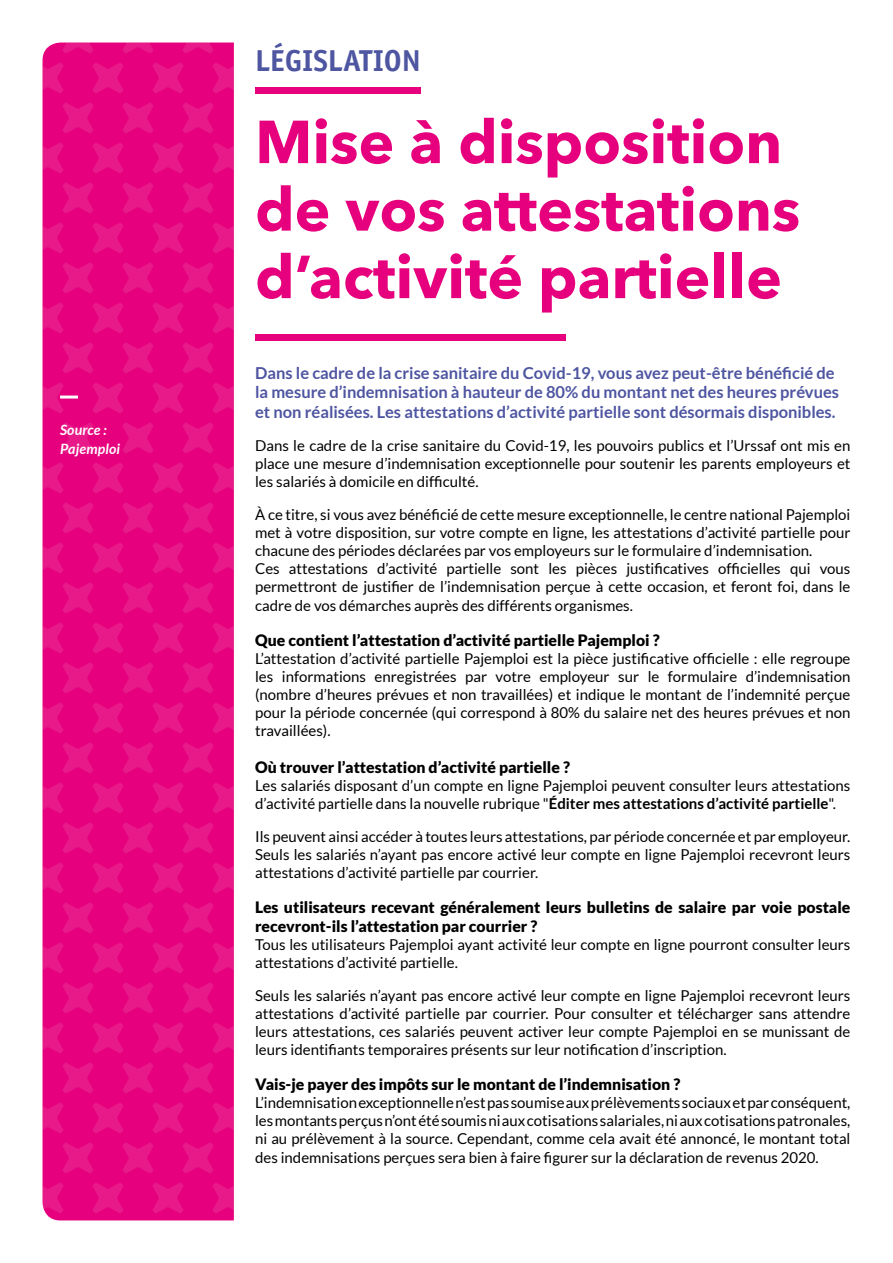
<style>
.page{position:relative;width:893px;height:1263px;background:#fff}
.page>*{position:absolute;margin:0;border:0;box-sizing:border-box;transform-origin:0 0}
.t1{font:700 60px/67.5px "Avenir Next";color:#e6007d}
.t2{font:700 30.3px "Officina Sans";color:#4e55a1}
.t3{font:700 16.5px/19.5px "Lato";color:#4e55a1}
.t4{font:900 15.75px/19.5px "Lato";color:#000}
.t5{font:15px/18px "Lato";color:#000;text-align:justify}
.t6{font:italic 700 14.25px/18.8px "Lato";letter-spacing:.01em;color:#fff}
.s1{font-weight:700}
</style>
<div class="page">
<svg style="left:43px;top:43px;width:191px;height:1177px;background:#e60680"></svg>
<div style="left:255px;top:87px;width:166px;height:7px;background:#e6007d"></div>
<div style="left:255px;top:334px;width:311px;height:6px;background:#e6007d"></div>
<hr style="left:60px;top:396px;width:18px;height:3px;background:#fff">
<p class="t6" style="left:60px;top:421px;width:62px">Source :<br>Pajemploi</p>
<h2 class="t2" style="left:255px;top:41px;width:167px">LÉGISLATION</h2>
<h1 class="t1" style="left:255px;top:107px;width:547px">Mise à disposition de vos attestations d’activité partielle</h1>
<p class="t3" style="left:255px;top:363px;width:585px">Dans le cadre de la crise sanitaire du Covid-19, vous avez peut-être bénéficié de la mesure d’indemnisation à hauteur de 80% du montant net des heures prévues et non réalisées. Les attestations d’activité partielle sont désormais disponibles.</p>
<p class="t5" style="left:255px;top:436px;width:597px">Dans le cadre de la crise sanitaire du Covid-19, les pouvoirs publics et l’Urssaf ont mis en place une mesure d’indemnisation exceptionnelle pour soutenir les parents employeurs et les salariés à domicile en difficulté.</p>
<p class="t5" style="left:255px;top:505px;width:597px;text-align:left">À ce titre, si vous avez bénéficié de cette mesure exceptionnelle, le centre national Pajemploi met à votre disposition, sur votre compte en ligne, les attestations d’activité partielle pour chacune des périodes déclarées par vos employeurs sur le formulaire d’indemnisation.<br>Ces attestations d’activité partielle sont les pièces justificatives officielles qui vous permettront de justifier de l’indemnisation perçue à cette occasion, et feront foi, dans le</p>
<p class="t5" style="left:255px;top:597px;width:379px">cadre de vos démarches auprès des différents organismes.</p>
<p class="t4" style="left:255px;top:630px;width:406px">Que contient l’attestation d’activité partielle Pajemploi ?</p>
<p class="t5" style="left:255px;top:649px;width:597px">L’attestation d’activité partielle Pajemploi est la pièce justificative officielle : elle regroupe les informations enregistrées par votre employeur sur le formulaire d’indemnisation (nombre d’heures prévues et non travaillées) et indique le montant de l’indemnité perçue pour la période concernée (qui correspond à 80% du salaire net des heures prévues et non travaillées).</p>
<p class="t4" style="left:255px;top:757px;width:316px">Où trouver l’attestation d’activité partielle ?</p>
<p class="t5" style="left:255px;top:777px;width:597px">Les salariés disposant d’un compte en ligne Pajemploi peuvent consulter leurs attestations d’activité partielle dans la nouvelle rubrique "<span class="s1">Éditer mes attestations d’activité partielle</span>".</p>
<p class="t5" style="left:255px;top:828px;width:597px">Ils peuvent ainsi accéder à toutes leurs attestations, par période concernée et par employeur.<br>Seuls les salariés n’ayant pas encore activé leur compte en ligne Pajemploi recevront leurs attestations d’activité partielle par courrier.</p>
<p class="t4" style="left:255px;top:897px;width:597px">Les utilisateurs recevant généralement leurs bulletins de salaire par voie postale recevront-ils l’attestation par courrier ?</p>
<p class="t5" style="left:255px;top:936px;width:597px">Tous les utilisateurs Pajemploi ayant activité leur compte en ligne pourront consulter leurs attestations d’activité partielle.</p>
<p class="t5" style="left:255px;top:987px;width:597px">Seuls les salariés n’ayant pas encore activé leur compte en ligne Pajemploi recevront leurs attestations d’activité partielle par courrier. Pour consulter et télécharger sans attendre leurs attestations, ces salariés peuvent activer leur compte Pajemploi en se munissant de leurs identifiants temporaires présents sur leur notification d’inscription.</p>
<p class="t4" style="left:255px;top:1074px;width:427px">Vais-je payer des impôts sur le montant de l’indemnisation ?</p>
<p class="t5" style="left:255px;top:1093px;width:597px">L’indemnisation exceptionnelle n’est pas soumise aux prélèvements sociaux et par conséquent, les montants perçus n’ont été soumis ni aux cotisations salariales, ni aux cotisations patronales, ni au prélèvement à la source. Cependant, comme cela avait été annoncé, le montant total</p>
<p class="t5" style="left:255px;top:1149px;width:565px">des indemnisations perçues sera bien à faire figurer sur la déclaration de revenus 2020.</p>
</div>
